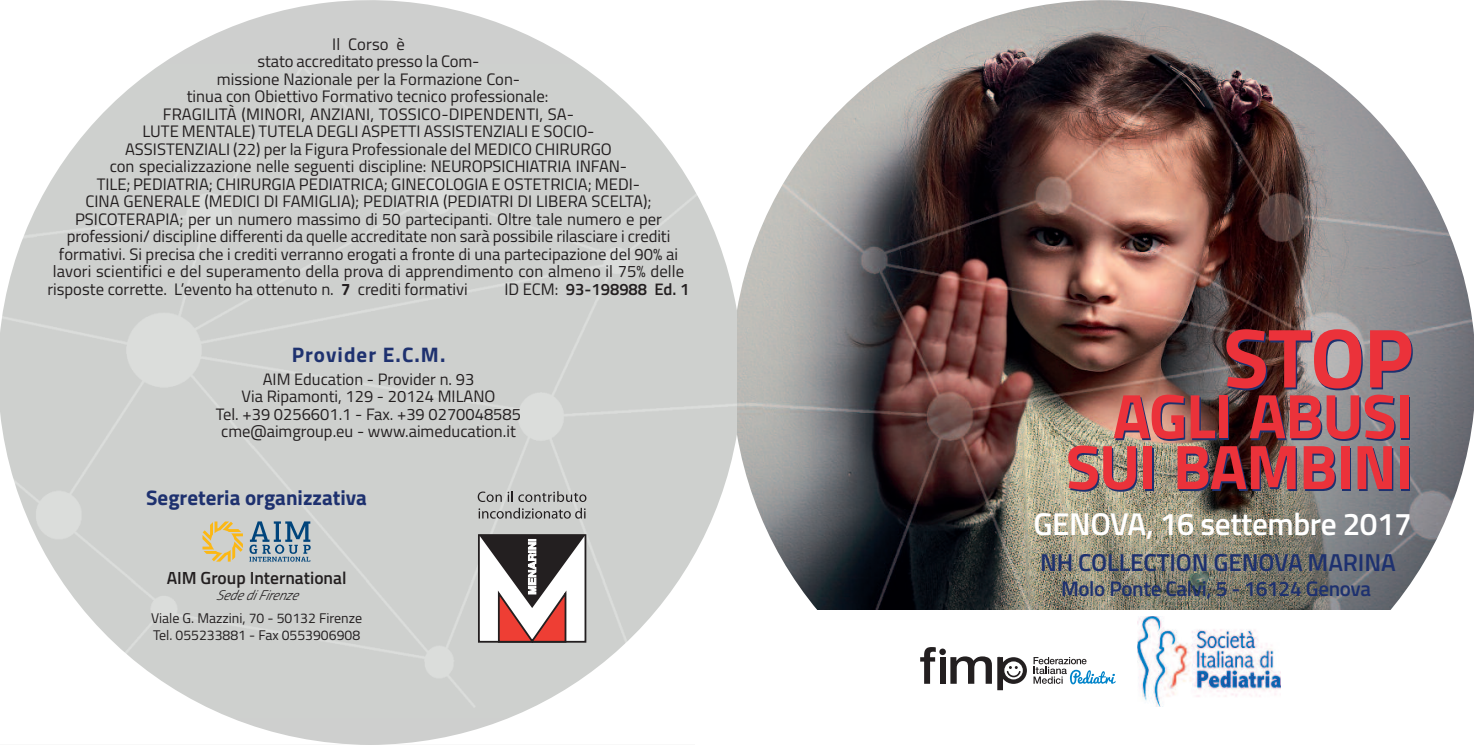
<style>
.page{position:relative;width:1474px;height:745px;background:#fff}
.page>*{position:absolute;margin:0;border:0;box-sizing:border-box;transform-origin:0 0}
.t1{font:700 84px "Titillium";color:#eb323a}
.t2{font:700 63px/50.8px "Titillium";letter-spacing:-.02em;color:#eb323a;text-align:right}
.t3{font:600 31.5px "Titillium";letter-spacing:-.015em;color:#fff}
.t4{font:600 24.5px "Titillium";letter-spacing:-.005em;color:#1e316f}
.t5{font:600 21px "Titillium";letter-spacing:-.015em;color:#1e316f}
.t6{font:700 21px "Titillium";color:#1e316f}
.t7{font:700 21px "Titillium";letter-spacing:.05em;color:#1e316f}
.t8{font:600 17.5px "Titillium";color:#231f20}
.t9{font:16.62px "Titillium";color:#231f20}
.t10{font:600 16.62px "Titillium";color:#231f20}
.t11{font:16.45px/17.5px "Titillium";color:#231f20;text-align:center}
.t12{font:14px/17.5px "Titillium";color:#231f20}
.t13{font:italic 300 14px "Titillium";color:#231f20}
.s1{font-weight:700}
.s2{font-weight:400}
</style>
<div class="page">
<img style="left:0;top:0;width:1473px;height:744px">
<p class="t9" style="left:332px;top:38px;width:74px">Il Corso è</p>
<p class="t9" style="left:257px;top:55px;width:223px">stato accreditato presso la Com-</p>
<p class="t9" style="left:217px;top:73px;width:305px">missione Nazionale per la Formazione Con-</p>
<p class="t9" style="left:187px;top:90px;width:363px">tinua con Obiettivo Formativo tecnico professionale:</p>
<p class="t9" style="left:163px;top:108px;width:413px">FRAGILITÀ (MINORI, ANZIANI, TOSSICO-DIPENDENTI, SA-</p>
<p class="t9" style="left:143px;top:125px;width:453px">LUTE MENTALE) TUTELA DEGLI ASPETTI ASSISTENZIALI E SOCIO-</p>
<p class="t9" style="left:125px;top:143px;width:488px">ASSISTENZIALI (22) per la Figura Professionale del MEDICO CHIRURGO</p>
<p class="t9" style="left:110px;top:160px;width:519px">con specializzazione nelle seguenti discipline: NEUROPSICHIATRIA INFAN-</p>
<p class="t9" style="left:97px;top:178px;width:545px">TILE;PEDIATRIA; CHIRURGIA PEDIATRICA; GINECOLOGIA E OSTETRICIA; MEDI-</p>
<p class="t9" style="left:85px;top:195px;width:567px">CINA GENERALE (MEDICI DI FAMIGLIA); PEDIATRIA (PEDIATRI DI LIBERA SCELTA);</p>
<p class="t9" style="left:75px;top:213px;width:588px">PSICOTERAPIA; per un numero massimo di 50 partecipanti. Oltre tale numero e per</p>
<p class="t9" style="left:67px;top:230px;width:605px">professioni/ discipline differenti da quelle accreditate non sarà possibile rilasciare i crediti</p>
<p class="t9" style="left:59px;top:248px;width:620px">formativi. Si precisa che i crediti verranno erogati a fronte di una partecipazione del 90% ai</p>
<p class="t9" style="left:53px;top:265px;width:633px">lavori scientifici e del superamento della prova di apprendimento con almeno il 75% delle</p>
<p class="t9" style="left:47px;top:283px;width:422px">risposte corrette. L’evento ha ottenuto n. <span class="s1">7</span> crediti formativi</p>
<p class="t10" style="left:504px;top:283px;width:187px"><span class="s2">ID ECM:</span> 93-198988 Ed. 1</p>
<p class="t7" style="left:292px;top:347px;width:155px">Provider E.C.M.</p>
<p class="t11" style="left:216px;top:372px;width:306px">AIM Education - Provider n. 93<br>Via Ripamonti, 129 - 20124 MILANO<br>Tel. +39 0256601.1 - Fax. +39 0270048585 cme@aimgroup.eu - www.aimeducation.it</p>
<p class="t6" style="left:146px;top:490px;width:222px">Segreteria organizzativa</p>
<p class="t8" style="left:167px;top:571px;width:181px">AIM Group International</p>
<p class="t13" style="left:216px;top:589px;width:83px">Sede di Firenze</p>
<p class="t12" style="left:151px;top:610px;width:213px">Viale G. Mazzini, 70 - 50132 Firenze<br>Tel. 055233881 - Fax 0553906908</p>
<h1 class="t1" style="left:1223px;top:328px;width:191px">STOP</h1>
<h2 class="t2" style="left:1065px;top:397px;width:349px">AGLI ABUSI<br>SUI BAMBINI</h2>
<h3 class="t3" style="left:1033px;top:512px;width:380px">GENOVA, 16 settembre 2017</h3>
<h3 class="t4" style="left:1040px;top:553px;width:357px">NH COLLECTION GENOVA MARINA</h3>
<p class="t5" style="left:1061px;top:580px;width:311px">Molo Ponte Calvi, 5 - 16124 Genova</p>
</div>
